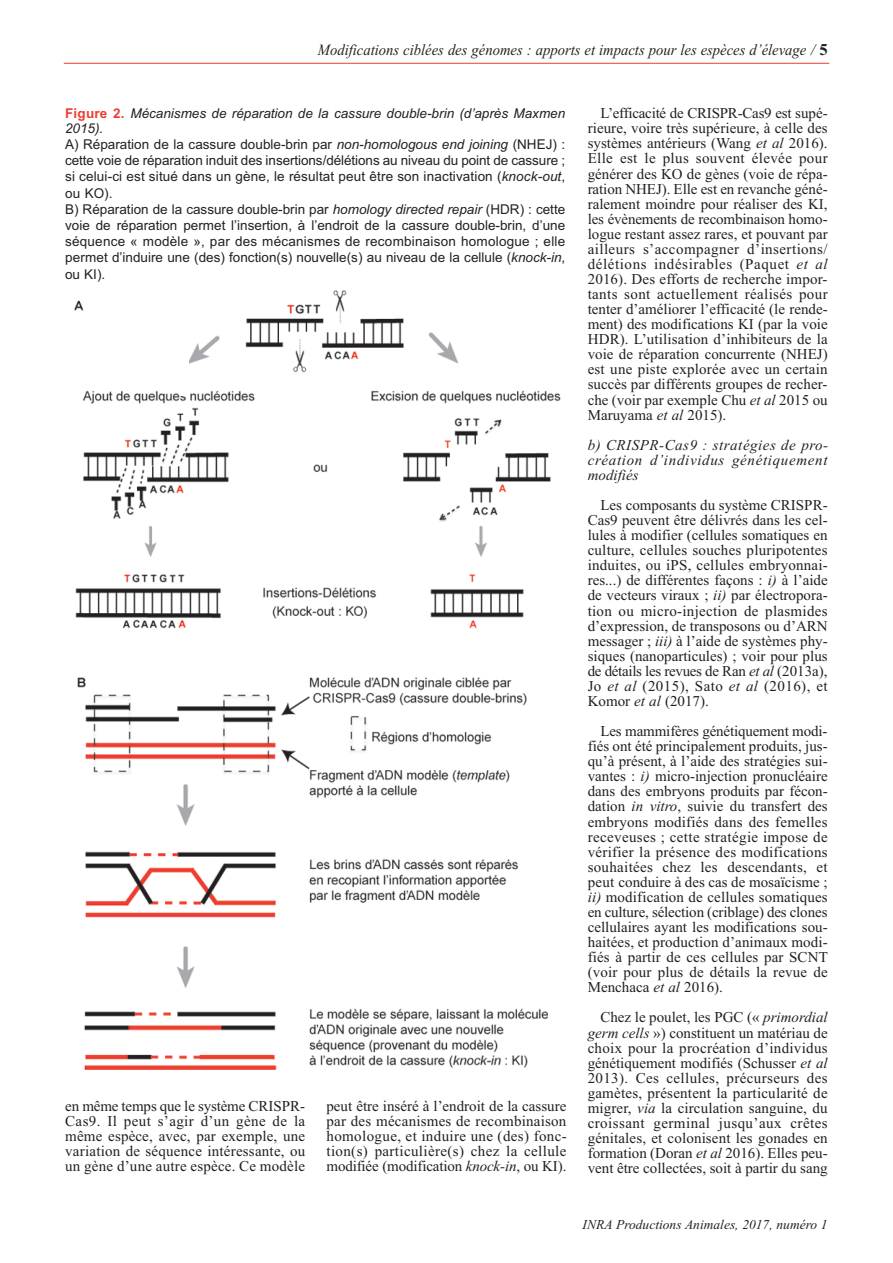
<style>
.page{position:relative;width:893px;height:1263px;background:#fff}
.page>*{position:absolute;margin:0;border:0;box-sizing:border-box;transform-origin:0 0}
.t1{font:italic 15.75px "Times New Roman";color:#231f20;scale:.93 1}
.t2{font:15px/15px "Times New Roman";color:#231f20;text-align:justify}
.t3{font:italic 15px/15px "Times New Roman";letter-spacing:.045em;color:#231f20;text-align:justify}
.t4{font:13.5px/16px "Arial";color:#231f20}
.t5{font:italic 13.5px "Times New Roman";color:#231f20}
.s1{font-weight:700;font-style:normal;font-size:16.5px}
.s2{font-weight:700;color:#ee3e34}
.s3{font-style:italic}
</style>
<div class="page">
<hr style="left:64px;top:63px;width:765px;height:1px;background:#ee3e34">
<img style="left:74px;top:290px;width:487px;height:779px">
<div style="left:181px;top:353px;width:8px;height:42px;background:#fff"></div>
<p class="t1" style="left:318px;top:41px;width:550px">Modifications ciblées des génomes : apports et impacts pour les espèces d’élevage / <span class="s1">5</span></p>
<p class="t4" style="left:65px;top:105px;width:502px"><span class="s2">Figure 2.</span> <span class="s3">Mécanismes de réparation de la cassure double-brin (d’après Maxmen 2015).<br></span>A) Réparation de la cassure double-brin par <span class="s3">non-homologous end joining</span> (NHEJ) : cette voie de réparation induit des insertions/délétions au niveau du point de cassure ; si celui-ci est situé dans un gène, le résultat peut être son inactivation (<span class="s3">knock-out</span>, ou KO).<br>B) Réparation de la cassure double-brin par <span class="s3">homology directed repair</span> (HDR) : cette voie de réparation permet l’insertion, à l’endroit de la cassure double-brin, d’une séquence « modèle », par des mécanismes de recombinaison homologue ; elle permet d’induire une (des) fonction(s) nouvelle(s) au niveau de la cellule (<span class="s3">knock-in</span>, ou KI).</p>
<p class="t2" style="left:65px;top:1099px;width:241px">en même temps que le système CRISPR-Cas9. Il peut s’agir d’un gène de la même espèce, avec, par exemple, une variation de séquence intéressante, ou un gène d’une autre espèce. Ce modèle</p>
<p class="t2" style="left:326px;top:1099px;width:242px">peut être inséré à l’endroit de la cassure par des mécanismes de recombinaison homologue, et induire une (des) fonc&shy;tion(s) particulière(s) chez la cellule modifiée (modification <span class="s3">knock-in</span>, ou KI).</p>
<p class="t2" style="left:588px;top:106px;width:241px;text-indent:13px">L’efficacité de CRISPR-Cas9 est supé&shy;rieure, voire très supérieure, à celle des systèmes antérieurs (Wang <span class="s3">et al</span> 2016).<br>Elle est le plus souvent élevée pour générer des KO de gènes (voie de répa&shy;ration NHEJ). Elle est en revanche géné&shy;ralement moindre pour réaliser des KI, les évènements de recombinaison homo&shy;logue restant assez rares, et pouvant par ailleurs s’accompagner d’insertions/ délétions indésirables (Paquet <span class="s3">et al </span>2016). Des efforts de recherche impor&shy;tants sont actuellement réalisés pour tenter d’améliorer l’efficacité (le rende&shy;ment) des modifications KI (par la voie HDR). L’utilisation d’inhibiteurs de la voie de réparation concurrente (NHEJ) est une piste explorée avec un certain succès par différents groupes de recher&shy;che (voir par exemple Chu <span class="s3">et al</span> 2015 ou Maruyama <span class="s3">et al</span> 2015).</p>
<p class="t3" style="left:588px;top:437px;width:242px">b) CRISPR-Cas9 : stratégies de pro&shy;création d’individus génétiquement modifiés</p>
<p class="t2" style="left:588px;top:497px;width:242px;text-indent:13px">Les composants du système CRISPR-Cas9 peuvent être délivrés dans les cel&shy;lules à modifier (cellules somatiques en culture, cellules souches pluripotentes induites, ou iPS, cellules embryonnai&shy;res...) de différentes façons : <span class="s3">i)</span> à l’aide de vecteurs viraux ; <span class="s3">ii)</span> par électropora&shy;tion ou micro-injection de plasmides d’expression, de transposons ou d’ARN messager ; <span class="s3">iii)</span> à l’aide de systèmes phy&shy;siques (nanoparticules) ; voir pour plus de détails les revues de Ran <span class="s3">et al</span> (2013a), Jo <span class="s3">et al</span> (2015), Sato <span class="s3">et al</span> (2016), et Komor <span class="s3">et al</span> (2017).</p>
<p class="t2" style="left:588px;top:723px;width:242px;text-indent:13px">Les mammifères génétiquement modi&shy;fiés ont été principalement produits, jus&shy;qu’à présent, à l’aide des stratégies sui&shy;vantes : <span class="s3">i)</span> micro-injection pronucléaire dans des embryons produits par fécon&shy;dation <span class="s3">in vitro</span>, suivie du transfert des embryons modifiés dans des femelles receveuses ; cette stratégie impose de vérifier la présence des modifications souhaitées chez les descendants, et peut conduire à des cas de mosaïcisme ; <span class="s3">ii)</span> modification de cellules somatiques en culture, sélection (criblage) des clones cellulaires ayant les modifications sou&shy;haitées, et production d’animaux modi&shy;fiés à partir de ces cellules par SCNT (voir pour plus de détails la revue de Menchaca <span class="s3">et al</span> 2016).</p>
<p class="t2" style="left:588px;top:1010px;width:241px;text-indent:13px">Chez le poulet, les PGC (« <span class="s3">primordial germ cells</span> ») constituent un matériau de choix pour la procréation d’individus génétiquement modifiés (Schusser <span class="s3">et al </span>2013). Ces cellules, précurseurs des gamètes, présentent la particularité de migrer, <span class="s3">via</span> la circulation sanguine, du croissant germinal jusqu’aux crêtes génitales, et colonisent les gonades en formation (Doran <span class="s3">et al</span> 2016). Elles peu&shy;vent être collectées, soit à partir du sang</p>
<p class="t5" style="left:583px;top:1217px;width:247px">INRA Productions Animales, 2017, numéro 1</p>
</div>
